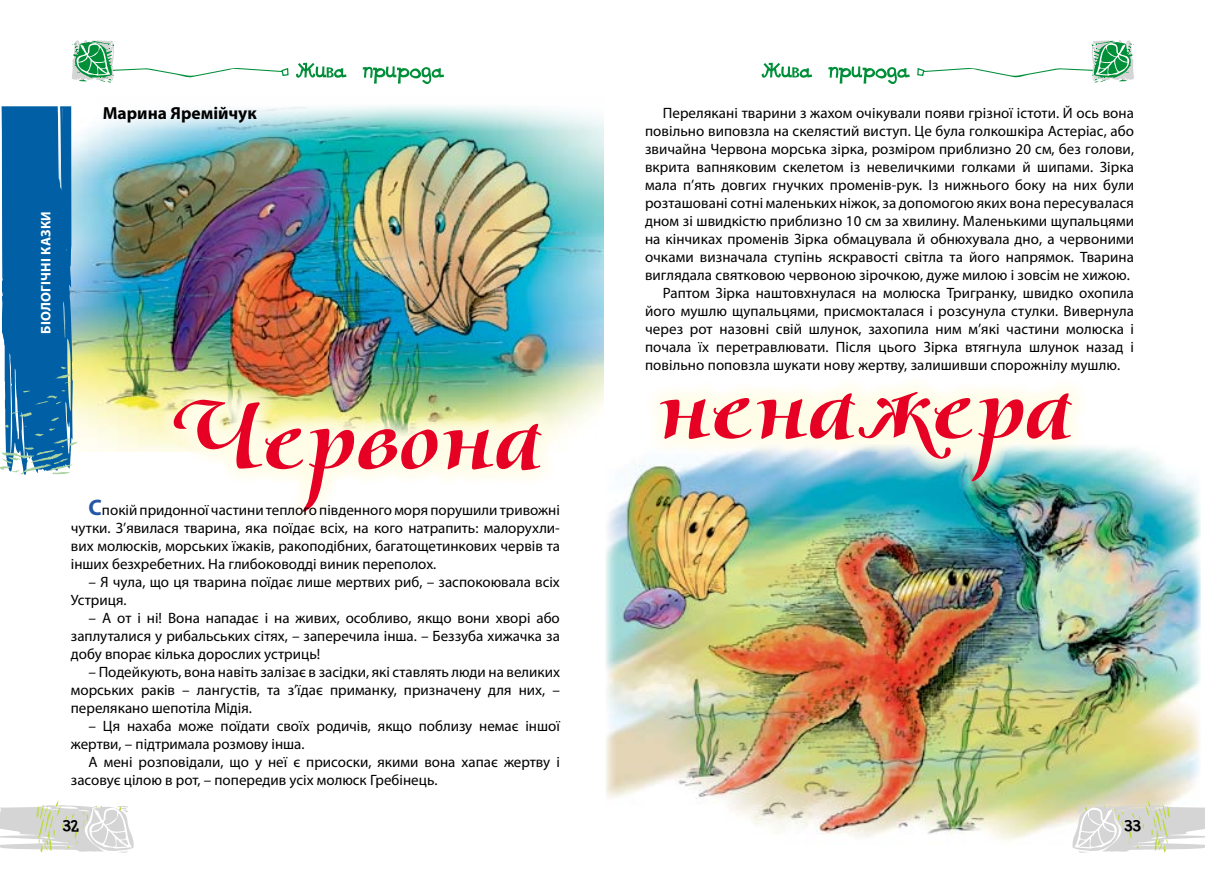
<style>
.page{position:relative;width:1205px;height:886px;background:#fff}
.page>*{position:absolute;margin:0;border:0;box-sizing:border-box;transform-origin:0 0}
.t1{font:700 17.5px "Myriad Pro";color:#000}
.t2{font:17.5px "DS Goose";color:#000}
.t3{font:15px/18px "Myriad Pro";letter-spacing:.005em;color:#000;text-align:justify}
.t4{font:700 13.75px "Myriad Pro";letter-spacing:.02em;color:#fff}
.s1{font-weight:700;font-size:22.5px;color:#2457a5}
.s2{font-style:italic}
</style>
<div class="page">
<img style="left:606px;top:446px;width:594px;height:395px">
<img style="left:77px;top:106px;width:526px;height:346px">
<svg style="left:762px;top:63px;width:148px;height:21px"></svg>
<svg style="left:917px;top:40px;width:217px;height:43px"></svg>
<svg style="left:296px;top:63px;width:148px;height:21px"></svg>
<svg style="left:72px;top:40px;width:217px;height:43px"></svg>
<svg style="left:1071px;top:801px;width:134px;height:51px"></svg>
<svg style="left:0;top:801px;width:134px;height:51px"></svg>
<svg style="left:0;top:106px;width:77px;height:369px;background:#2576b0"></svg>
<img style="left:159px;top:378px;width:927px;height:148px">
<img style="left:174px;top:392px;width:898px;height:120px">
<p class="t4" style="left:37px;top:334px;width:124px;rotate:-90deg">БІОЛОГІЧНІ КАЗКИ</p>
<p class="t1" style="left:103px;top:102px;width:155px">Марина Яремійчук</p>
<p class="t3" style="left:663px;top:103px;width:473px">Перелякані тварини з жахом очікували появи грізної істоти. Й ось вона</p>
<p class="t3" style="left:645px;top:121px;width:490px">повільно виповзла на скелястий виступ. Це була голкошкіра Астеріас, або</p>
<p class="t3" style="left:645px;top:139px;width:490px">звичайна Червона морська зірка, розміром приблизно 20 см, без голови,</p>
<p class="t3" style="left:645px;top:157px;width:491px">вкрита вапняковим скелетом із невеличкими голками й шипами. Зірка</p>
<p class="t3" style="left:645px;top:175px;width:490px">мала п’ять довгих гнучких променів-рук. Із нижнього боку на них були</p>
<p class="t3" style="left:645px;top:193px;width:490px">розташовані сотні маленьких ніжок, за допомогою яких вона пересувалася</p>
<p class="t3" style="left:645px;top:211px;width:490px">дном зі швидкістю приблизно 10 см за хвилину. Маленькими щупальцями</p>
<p class="t3" style="left:645px;top:229px;width:491px">на кінчиках променів Зірка обмацувала й обнюхувала дно, а червоними</p>
<p class="t3" style="left:645px;top:247px;width:490px">очками визначала ступінь яскравості світла та його напрямок. Тварина</p>
<p class="t3" style="left:645px;top:265px;width:486px">виглядала святковою червоною зірочкою, дуже милою і зовсім не хижою.</p>
<p class="t3" style="left:663px;top:283px;width:473px">Раптом Зірка наштовхнулася на молюска Тригранку, швидко охопила</p>
<p class="t3" style="left:645px;top:301px;width:490px">його мушлю щупальцями, присмокталася і розсунула стулки. Вивернула</p>
<p class="t3" style="left:645px;top:319px;width:491px">через рот назовні свій шлунок, захопила ним м’які частини молюска і</p>
<p class="t3" style="left:645px;top:337px;width:490px">почала їх перетравлювати. Після цього Зірка втягнула шлунок назад і</p>
<p class="t3" style="left:645px;top:355px;width:477px">повільно поповзла шукати нову жертву, залишивши спорожнілу мушлю.</p>
<p class="t3" style="left:71px;top:500px;width:491px;text-indent:18px"><span class="s1">С</span>покій придонної частини теплого південного моря порушили тривожні чутки. З’явилася тварина, яка поїдає всіх, на кого натрапить: малорухли&shy;вих молюсків, морських їжаків, ракоподібних, багатощетинкових червів та інших безхребетних. На глибоководді виник переполох.</p>
<p class="t3" style="left:71px;top:572px;width:490px;text-indent:18px"><span class="s2">–</span> Я чула, що ця тварина поїдає лише мертвих риб, <span class="s2">–</span> заспокоювала всіх<br>Устриця.</p>
<p class="t3" style="left:71px;top:608px;width:490px;text-indent:18px"><span class="s2">–</span> А от і ні! Вона нападає і на живих, особливо, якщо вони хворі або заплуталися у рибальських сітях, <span class="s2">–</span> заперечила інша. <span class="s2">–</span> Беззуба хижачка за добу впорає кілька дорослих устриць!</p>
<p class="t3" style="left:71px;top:662px;width:491px;text-indent:18px"><span class="s2">–</span> Подейкують, вона навіть залізає в засідки, які ставлять люди на великих морських раків – лангустів, та з’їдає приманку, призначену для них, – перелякано шепотіла Мідія.</p>
<p class="t3" style="left:71px;top:716px;width:490px;text-indent:18px"><span class="s2">–</span> Ця нахаба може поїдати своїх родичів, якщо поблизу немає іншої жертви, – підтримала розмову інша.</p>
<p class="t3" style="left:71px;top:752px;width:490px;text-indent:18px">А мені розповідали, що у неї є присоски, якими вона хапає жертву і засовує цілою в рот, – попередив усіх молюск Гребінець.</p>
<p class="t2" style="left:63px;top:816px;width:18px">32</p>
<p class="t2" style="left:1124px;top:816px;width:18px">33</p>
</div>
